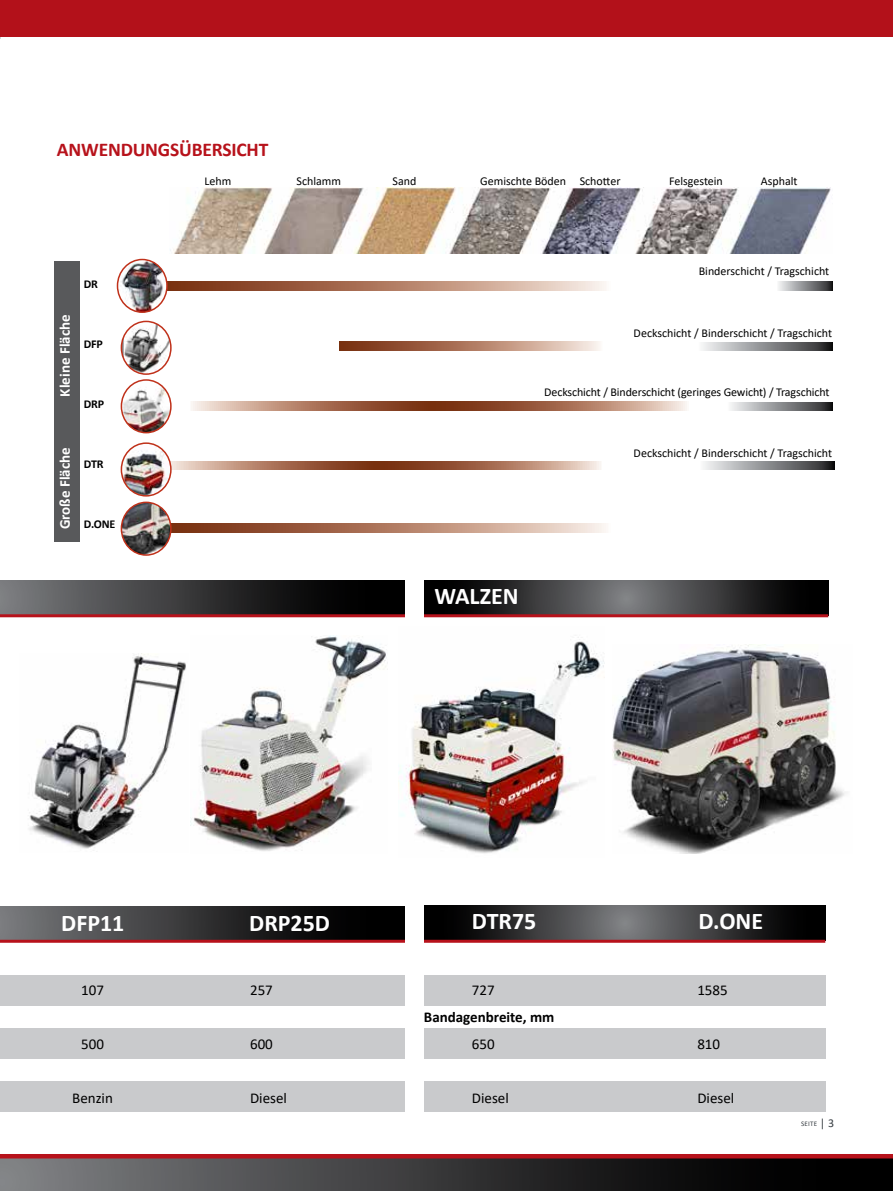
<style>
.page{position:relative;width:893px;height:1191px;background:#fff}
.page>*{position:absolute;margin:0;border:0;box-sizing:border-box;transform-origin:0 0}
.t1{font:700 24px "Calibri";color:#fff}
.t2{font:700 19.5px "Calibri";letter-spacing:-.01em;color:#b7121b}
.t3{font:15px "Calibri";color:#000}
.t4{font:700 15px "Calibri";color:#fff}
.t5{font:700 15px "Calibri";color:#000}
.t6{font:12px "Calibri";color:#000}
.t7{font:700 12px "Calibri";letter-spacing:-.02em;color:#000}
.t8{font:7.05px "Calibri";letter-spacing:.025em;color:#373d42}
.s1{font-size:12px}
</style>
<div class="page">
<div style="left:0;top:906px;width:408px;height:35px;background:linear-gradient(to right,#76777a,#000)"></div>
<svg style="left:424px;top:905px;width:401px;height:34px;background:#353536"></svg>
<div style="left:0;top:581px;width:405px;height:35px;background:linear-gradient(to right,#797a7c,#000)"></div>
<svg style="left:424px;top:581px;width:404px;height:33px;background:#353536"></svg>
<div style="left:0;top:975px;width:826px;height:30px;background:#c9cacc"></div>
<div style="left:0;top:1028px;width:826px;height:30px;background:#c9cacc"></div>
<div style="left:0;top:1080px;width:825px;height:31px;background:#c9cacc"></div>
<hr style="left:0;top:939px;width:825px;height:3px;background:#b7121b">
<img style="left:612px;top:644px;width:234px;height:209px">
<img style="left:29px;top:653px;width:157px;height:196px">
<svg style="left:0;top:0;width:1px;height:39px"></svg>
<div style="left:1px;top:0;width:892px;height:36px;background:#b3111a"></div>
<hr style="left:0;top:614px;width:828px;height:3px;background:#b7121b">
<div style="left:405px;top:578px;width:19px;height:534px;background:#fff"></div>
<img style="left:191px;top:636px;width:197px;height:215px">
<div style="left:0;top:1157px;width:893px;height:34px;background:linear-gradient(to right,#7e7f82,#000)"></div>
<hr style="left:0;top:1154px;width:893px;height:4px;background:#b7121b">
<img style="left:399px;top:637px;width:206px;height:217px">
<img style="left:170px;top:188px;width:661px;height:66px">
<div style="left:54px;top:262px;width:25px;height:280px;background:#58595b"></div>
<svg style="left:168px;top:281px;width:438px;height:9px;background:#b3826c"></svg>
<svg style="left:339px;top:341px;width:261px;height:9px;background:#b3816a"></svg>
<svg style="left:191px;top:402px;width:496px;height:8px;background:#ad7a62"></svg>
<svg style="left:171px;top:461px;width:430px;height:8px;background:#ac7860"></svg>
<svg style="left:172px;top:523px;width:434px;height:9px;background:#b3826b"></svg>
<svg style="left:778px;top:281px;width:55px;height:9px"></svg>
<svg style="left:702px;top:342px;width:131px;height:9px"></svg>
<svg style="left:730px;top:402px;width:103px;height:8px"></svg>
<svg style="left:703px;top:461px;width:131px;height:8px"></svg>
<img style="left:117px;top:259px;width:50px;height:53px">
<div style="left:117px;top:259px;width:51px;height:54px;border:2px solid #c0311a;border-radius:50%"></div>
<img style="left:124px;top:321px;width:47px;height:53px">
<div style="left:121px;top:321px;width:51px;height:54px;border:2px solid #c0311a;border-radius:50%"></div>
<img style="left:121px;top:380px;width:50px;height:53px">
<div style="left:121px;top:379px;width:51px;height:54px;border:2px solid #c0311a;border-radius:50%"></div>
<img style="left:121px;top:444px;width:50px;height:52px">
<div style="left:121px;top:442px;width:51px;height:54px;border:2px solid #c0311a;border-radius:50%"></div>
<img style="left:121px;top:504px;width:49px;height:51px">
<div style="left:121px;top:501px;width:51px;height:55px;border:2px solid #c0311a;border-radius:50%"></div>
<h2 class="t2" style="left:57px;top:136px;width:213px">ANWENDUNGSÜBERSICHT</h2>
<p class="t6" style="left:205px;top:172px;width:28px">Lehm</p>
<p class="t6" style="left:297px;top:172px;width:46px">Schlamm</p>
<p class="t6" style="left:393px;top:172px;width:25px">Sand</p>
<p class="t6" style="left:480px;top:172px;width:142px">Gemischte Böden Schotter</p>
<p class="t6" style="left:669px;top:172px;width:55px">Felsgestein</p>
<p class="t6" style="left:761px;top:172px;width:38px">Asphalt</p>
<p class="t4" style="left:54px;top:396px;width:83px;rotate:-90deg">Kleine Fläche</p>
<p class="t7" style="left:84px;top:275px;width:16px">DR</p>
<p class="t7" style="left:84px;top:335px;width:20px">DFP</p>
<p class="t7" style="left:84px;top:395px;width:22px">DRP</p>
<p class="t4" style="left:54px;top:529px;width:83px;rotate:-90deg">Große Fläche</p>
<p class="t7" style="left:84px;top:455px;width:21px">DTR</p>
<p class="t7" style="left:84px;top:515px;width:33px">D.ONE</p>
<p class="t6" style="left:699px;top:263px;width:132px">Binderschicht / Tragschicht</p>
<p class="t6" style="left:634px;top:325px;width:200px">Deckschicht / Binderschicht / Tragschicht</p>
<p class="t6" style="left:544px;top:383px;width:287px">Deckschicht / Binderschicht (geringes Gewicht) / Tragschicht</p>
<p class="t6" style="left:634px;top:444px;width:200px">Deckschicht / Binderschicht / Tragschicht</p>
<h1 class="t1" style="left:434px;top:579px;width:86px">WALZEN</h1>
<h1 class="t1" style="left:61px;top:906px;width:65px">DFP11</h1>
<h1 class="t1" style="left:249px;top:906px;width:82px">DRP25D</h1>
<h1 class="t1" style="left:472px;top:904px;width:66px">DTR75</h1>
<h1 class="t1" style="left:699px;top:904px;width:66px">D.ONE</h1>
<p class="t3" style="left:81px;top:979px;width:24px">107</p>
<p class="t3" style="left:250px;top:979px;width:24px">257</p>
<p class="t3" style="left:472px;top:979px;width:24px">727</p>
<p class="t3" style="left:697px;top:979px;width:32px">1585</p>
<p class="t5" style="left:424px;top:1006px;width:132px">Bandagenbreite, mm</p>
<p class="t3" style="left:81px;top:1033px;width:24px">500</p>
<p class="t3" style="left:250px;top:1033px;width:24px">600</p>
<p class="t3" style="left:472px;top:1033px;width:24px">650</p>
<p class="t3" style="left:697px;top:1033px;width:24px">810</p>
<p class="t3" style="left:72px;top:1087px;width:42px">Benzin</p>
<p class="t3" style="left:250px;top:1087px;width:38px">Diesel</p>
<p class="t3" style="left:472px;top:1087px;width:38px">Diesel</p>
<p class="t3" style="left:697px;top:1087px;width:38px">Diesel</p>
<p class="t8" style="left:801px;top:1118px;width:34px">SEITE <span class="s1">| 3</span></p>
</div>
